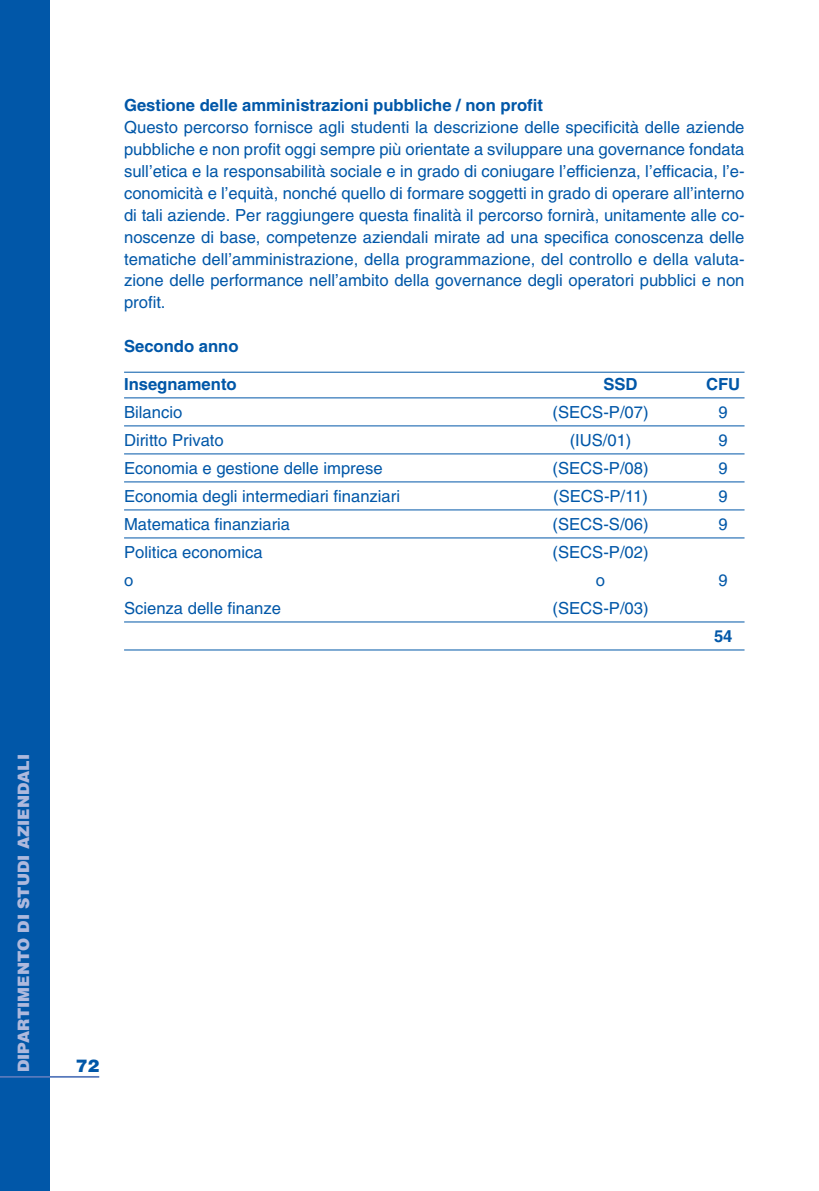
<style>
.page{position:relative;width:819px;height:1191px;background:#fff}
.page>*{position:absolute;margin:0;border:0;box-sizing:border-box;transform-origin:0 0}
.t1{font:900 17.5px "Helvetica";color:#0157a8}
.t2{font:16.62px/21.9px "Helvetica";color:#0157a8;text-align:justify}
.t3{font:700 16.62px "Helvetica";color:#0157a8}
.t4{font:900 15.75px "Helvetica";color:#aeb9dd}
</style>
<div class="page">
<div style="left:0;top:0;width:50px;height:1191px;background:#0157a8"></div>
<hr style="left:0;top:1076px;width:99px;height:1px;background:#5779bc">
<hr style="left:124px;top:372px;width:620px;height:1px;background:#0157a8">
<hr style="left:124px;top:397px;width:620px;height:1px;background:#0157a8">
<hr style="left:124px;top:425px;width:620px;height:1px;background:#0157a8">
<hr style="left:124px;top:453px;width:620px;height:1px;background:#0157a8">
<hr style="left:124px;top:481px;width:620px;height:1px;background:#0157a8">
<hr style="left:124px;top:509px;width:620px;height:1px;background:#0157a8">
<hr style="left:124px;top:537px;width:620px;height:1px;background:#0157a8">
<hr style="left:124px;top:621px;width:620px;height:1px;background:#0157a8">
<hr style="left:124px;top:649px;width:620px;height:1px;background:#0157a8">
<p class="t4" style="left:14px;top:1071px;width:319px;rotate:-90deg">DIPARTIMENTO DI STUDI AZIENDALI</p>
<p class="t3" style="left:124px;top:99px;width:420px">Gestione delle amministrazioni pubbliche / non profit</p>
<p class="t2" style="left:124px;top:118px;width:622px">Questo percorso fornisce agli studenti la descrizione delle specificità delle aziende pubbliche e non profit oggi sempre più orientate a sviluppare una governance fondata sull’etica e la responsabilità sociale e in grado di coniugare l’efficienza, l’efficacia, l’e&shy;conomicità e l’equità, nonché quello di formare soggetti in grado di operare all’interno di tali aziende. Per raggiungere questa finalità il percorso fornirà, unitamente alle co&shy;noscenze di base, competenze aziendali mirate ad una specifica conoscenza delle tematiche dell’amministrazione, della programmazione, del controllo e della valuta&shy;zione delle performance nell’ambito della governance degli operatori pubblici e non profit.</p>
<p class="t3" style="left:124px;top:340px;width:116px">Secondo anno</p>
<p class="t3" style="left:124px;top:378px;width:114px">Insegnamento</p>
<p class="t3" style="left:603px;top:378px;width:36px">SSD</p>
<p class="t3" style="left:706px;top:378px;width:36px">CFU</p>
<p class="t2" style="left:124px;top:403px;width:60px">Bilancio</p>
<p class="t2" style="left:552px;top:403px;width:97px">(SECS-P/07)</p>
<p class="t2" style="left:718px;top:403px;width:11px">9</p>
<p class="t2" style="left:124px;top:431px;width:101px">Diritto Privato</p>
<p class="t2" style="left:569px;top:431px;width:63px">(IUS/01)</p>
<p class="t2" style="left:718px;top:431px;width:11px">9</p>
<p class="t2" style="left:124px;top:459px;width:260px">Economia e gestione delle imprese</p>
<p class="t2" style="left:552px;top:459px;width:97px">(SECS-P/08)</p>
<p class="t2" style="left:718px;top:459px;width:11px">9</p>
<p class="t2" style="left:124px;top:487px;width:277px">Economia degli intermediari finanziari</p>
<p class="t2" style="left:553px;top:487px;width:96px">(SECS-P/11)</p>
<p class="t2" style="left:718px;top:487px;width:11px">9</p>
<p class="t2" style="left:124px;top:515px;width:168px">Matematica finanziaria</p>
<p class="t2" style="left:552px;top:515px;width:97px">(SECS-S/06)</p>
<p class="t2" style="left:718px;top:515px;width:11px">9</p>
<p class="t2" style="left:124px;top:543px;width:140px">Politica economica</p>
<p class="t2" style="left:552px;top:543px;width:97px">(SECS-P/02)</p>
<p class="t2" style="left:124px;top:571px;width:11px">o</p>
<p class="t2" style="left:596px;top:571px;width:11px">o</p>
<p class="t2" style="left:718px;top:571px;width:11px">9</p>
<p class="t2" style="left:124px;top:599px;width:158px">Scienza delle finanze</p>
<p class="t2" style="left:552px;top:599px;width:97px">(SECS-P/03)</p>
<p class="t3" style="left:714px;top:630px;width:20px">54</p>
<p class="t1" style="left:76px;top:1055px;width:25px">72</p>
</div>
